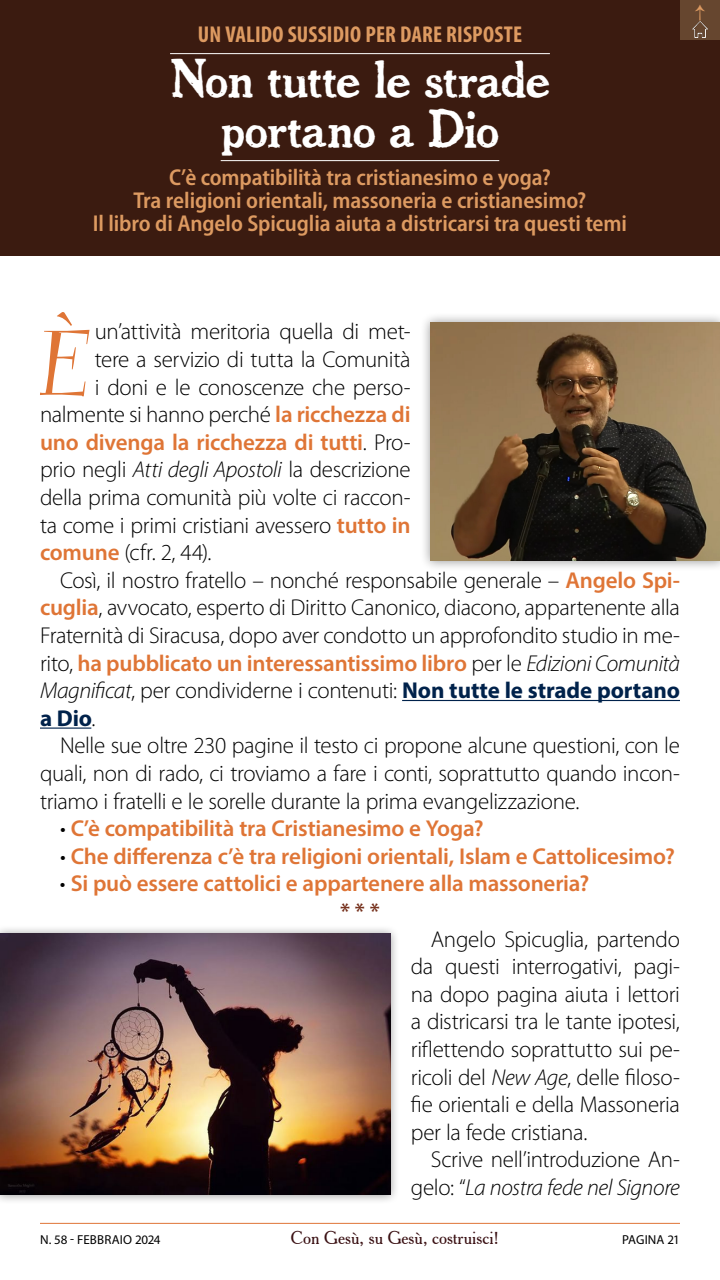
<style>
.page{position:relative;width:720px;height:1280px;background:#fff}
.page>*{position:absolute;margin:0;border:0;box-sizing:border-box;transform-origin:0 0}
.Prima_riga_paragrafo{font:118px "Kleymissky";color:#df7536}
.Titolo_articolo{font:50px/50px "Chelt Press Dark";letter-spacing:-.015em;color:#fff;text-align:center}
.Testo_paragrafo{font:300 23px/27.6px "Myriad Pro";letter-spacing:-.015em;color:#000;text-align:justify}
.Prima_riga_paragrafo-2{font:300 23px "Myriad Pro";letter-spacing:-.015em;color:#000}
.Testo_paragrafo-2{font:600 23px "Myriad Pro";letter-spacing:-.01em;color:#df7536}
.Sottotitolo_articolo{font:600 semi-condensed 23px/23px "Myriad Pro";letter-spacing:-.005em;color:#dd9a61;text-align:center}
.Prima_riga_paragrafo-3{font:600 23px "Myriad Pro";letter-spacing:-.01em;color:#df7536}
.Sopratitolo_di_Artic{font:700 condensed 23px "Myriad Pro";letter-spacing:.005em;color:#dd9a61}
.Separatore{font:600 23px "Myriad Pro";color:#742e19}
.t1{font:19.5px "Minion Pro";color:#dd9a61}
.t2{font:18px "Cheltenham BT";color:#3a1013}
.t3{font:13px "Myriad Pro";letter-spacing:.005em;color:#000}
.s1{font-weight:600;color:#df7536}
.s2{font-weight:300;color:#000}
.s3{font-style:italic}
.s4{font-weight:700;color:#00224b}
</style>
<div class="page">
<hr style="left:40px;top:1223px;width:640px;height:1px;background:#df7536">
<div style="left:0;top:0;width:720px;height:256px;background:#3b1b10"></div>
<hr style="left:170px;top:53px;width:380px;height:1px;background:#fff">
<hr style="left:221px;top:160px;width:278px;height:1px;background:#fff">
<div style="left:680px;top:0;width:40px;height:40px;background:#66462f"></div>
<img style="left:692px;top:21px;width:16px;height:17px">
<hr style="left:402px;top:700px;width:278px;height:1px;background:#00224b">
<hr style="left:40px;top:728px;width:51px;height:1px;background:#00224b">
<div style="left:420px;top:312px;width:300px;height:259px;background:#000;opacity:.4"></div>
<img style="left:431px;top:322px;width:289px;height:239px">
<div style="left:0;top:924px;width:400px;height:280px;background:#000;opacity:.4"></div>
<img style="left:0;top:934px;width:391px;height:261px">
<p class="Sopratitolo_di_Artic" style="left:198px;top:20px;width:326px">UN VALIDO SUSSIDIO PER DARE RISPOSTE</p>
<p class="Titolo_articolo" style="left:170px;top:52px;width:381px">Non tutte le strade portano a Dio</p>
<p class="Sottotitolo_articolo" style="left:93px;top:165px;width:536px">C’è compatibilità tra cristianesimo e yoga?<br>Tra religioni orientali, massoneria e cristianesimo?<br>Il libro di Angelo Spicuglia aiuta a districarsi tra questi temi</p>
<p class="t1" style="left:686px;top:21px;width:19px;rotate:-90deg">→</p>
<p class="Prima_riga_paragrafo" style="left:38px;top:310px;width:53px">È</p>
<p class="Prima_riga_paragrafo-2" style="left:95px;top:318px;width:317px">un’attività meritoria quella di met-</p>
<p class="Prima_riga_paragrafo-2" style="left:95px;top:345px;width:317px">tere a servizio di tutta la Comunità</p>
<p class="Prima_riga_paragrafo-2" style="left:95px;top:373px;width:317px">i doni e le conoscenze che perso-</p>
<p class="Prima_riga_paragrafo-2" style="left:40px;top:401px;width:372px">nalmente si hanno perché <span class="s1">la ricchezza di</span></p>
<p class="Prima_riga_paragrafo-3" style="left:40px;top:427px;width:372px">uno divenga la ricchezza di tutti<span class="s2">. Pro-</span></p>
<p class="Prima_riga_paragrafo-2" style="left:40px;top:456px;width:372px">prio negli <span class="s3">Atti degli Apostoli</span> la descrizione</p>
<p class="Prima_riga_paragrafo-2" style="left:40px;top:483px;width:372px">della prima comunità più volte ci raccon-</p>
<p class="Prima_riga_paragrafo-2" style="left:40px;top:511px;width:372px">ta come i primi cristiani avessero <span class="s1">tutto in</span></p>
<p class="Prima_riga_paragrafo-2" style="left:40px;top:539px;width:173px"><span class="s1">comune</span> (cfr. 2, 44).</p>
<p class="Testo_paragrafo" style="left:40px;top:566px;width:642px;text-indent:20px">Così, il nostro fratello – nonché responsabile generale – <span class="s1">Angelo Spi&shy;cuglia</span>, avvocato, esperto di Diritto Canonico, diacono, appartenente alla Fraternità di Siracusa, dopo aver condotto un approfondito studio in me&shy;rito, <span class="s1">ha pubblicato un interessantissimo libro</span> per le <span class="s3">Edizioni Comunità Magnificat</span>, per condividerne i contenuti: <span class="s4">Non tutte le strade portano a Dio</span>.</p>
<p class="Testo_paragrafo" style="left:40px;top:732px;width:642px;text-indent:20px">Nelle sue oltre 230 pagine il testo ci propone alcune questioni, con le quali, non di rado, ci troviamo a fare i conti, soprattutto quando incon&shy;triamo i fratelli e le sorelle durante la prima evangelizzazione.</p>
<p class="Testo_paragrafo-2" style="left:60px;top:814px;width:425px"><span class="s2">•</span> C’è compatibilità tra Cristianesimo e Yoga?</p>
<p class="Testo_paragrafo-2" style="left:60px;top:841px;width:616px"><span class="s2">•</span> Che differenza c’è tra religioni orientali, Islam e Cattolicesimo?</p>
<p class="Testo_paragrafo-2" style="left:60px;top:869px;width:531px"><span class="s2">•</span> Si può essere cattolici e appartenere alla massoneria?</p>
<p class="Separatore" style="left:340px;top:897px;width:41px">* * *</p>
<p class="Testo_paragrafo" style="left:411px;top:925px;width:271px;text-indent:20px">Angelo Spicuglia, partendo da questi interrogativi, pagi&shy;na dopo pagina aiuta i lettori a districarsi tra le tante ipotesi, riflettendo soprattutto sui pe&shy;ricoli del <span class="s3">New Age</span>, delle filoso&shy;fie orientali e della Massoneria per la fede cristiana.</p>
<p class="Testo_paragrafo" style="left:411px;top:1146px;width:271px;text-align:right">Scrive nell’introduzione An&shy;gelo: “<span class="s3">La nostra fede nel Signore</span></p>
<p class="t3" style="left:40px;top:1232px;width:122px">N. 58 - FEBBRAIO 2024</p>
<p class="t2" style="left:291px;top:1227px;width:210px">Con Gesù, su Gesù, costruisci!</p>
<p class="t3" style="left:622px;top:1232px;width:59px">PAGINA 21</p>
</div>
